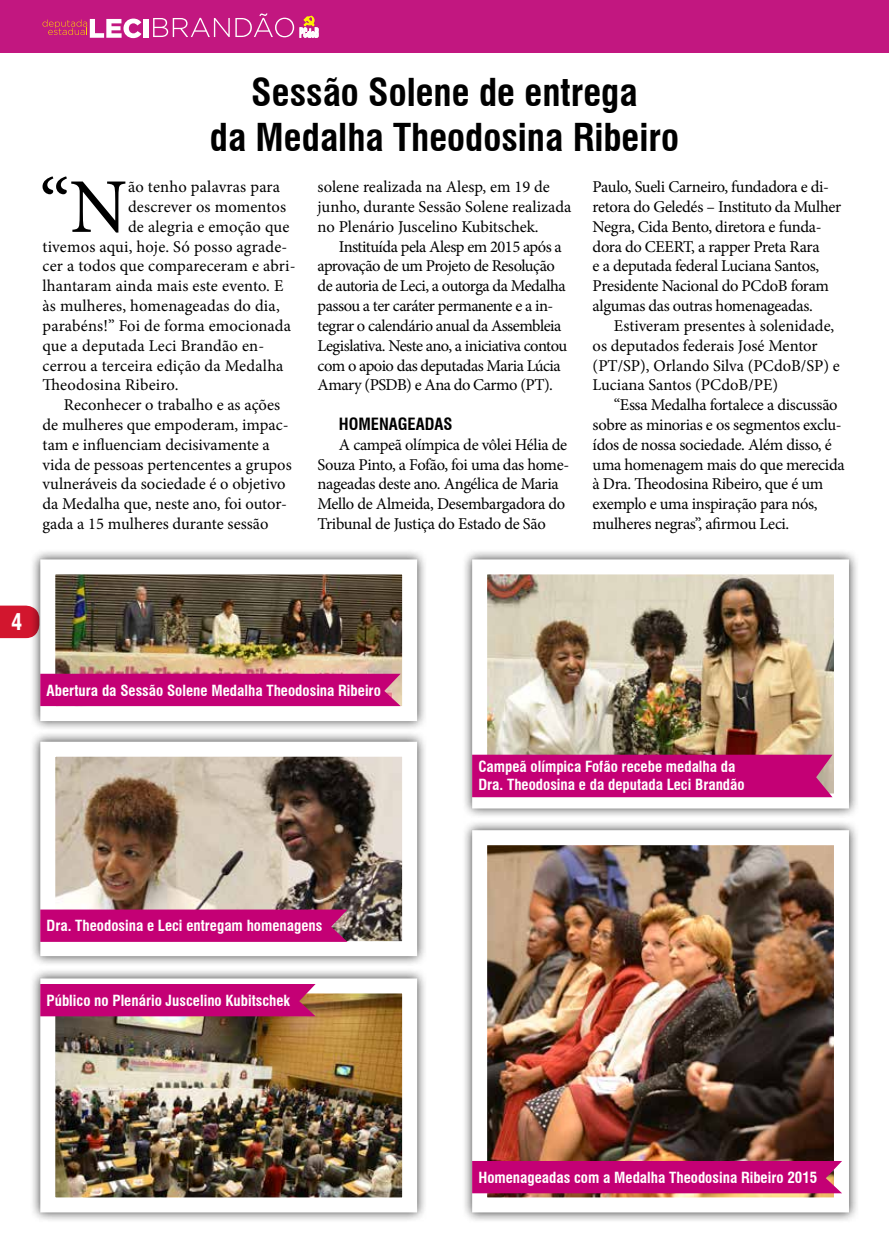
<style>
.page{position:relative;width:889px;height:1255px;background:#fff}
.page>*{position:absolute;margin:0;border:0;box-sizing:border-box;transform-origin:0 0}
.t1{font:77.4px "Minion Pro";color:#000}
.t2{font:700 condensed 37.5px/45px "Swiss 721 BT";color:#000;text-align:center}
.t3{font:700 condensed 22.5px "Swiss 721 BT";color:#fff}
.t4{font:16.5px/19.8px "Minion Pro";letter-spacing:-.015em;color:#000}
.t5{font:16.5px "Minion Pro";letter-spacing:.01em;color:#000}
.t6{font:16.5px "Minion Pro";letter-spacing:.005em;color:#000}
.t7{font:700 condensed 16.5px "Swiss 721 BT";color:#000}
.t8{font:700 condensed 15px/18px "Swiss 721 BT";color:#fff}
</style>
<div class="page">
<svg style="left:0;top:605px;width:30px;height:33px"></svg>
<div style="left:0;top:0;width:888px;height:53px;background:#c21780"></div>
<div style="left:144px;top:19px;width:5px;height:19px;background:#fff"></div>
<svg style="left:43px;top:19px;width:98px;height:19px"></svg>
<svg style="left:153px;top:13px;width:141px;height:24px"></svg>
<svg style="left:300px;top:16px;width:18px;height:21px"></svg>
<hr style="left:888px;top:0;width:1px;height:53px;background:#c21780">
<div style="left:30px;top:549px;width:398px;height:182px;background:#000;opacity:.75"></div>
<img style="left:56px;top:575px;width:345px;height:98px">
<div style="left:30px;top:731px;width:398px;height:235px;background:#000;opacity:.75"></div>
<img style="left:56px;top:757px;width:345px;height:183px">
<div style="left:30px;top:967px;width:398px;height:255px;background:#000;opacity:.75"></div>
<img style="left:56px;top:994px;width:345px;height:202px">
<div style="left:40px;top:978px;width:377px;height:234px;border:15px solid #fff"></div>
<div style="left:461px;top:549px;width:398px;height:270px;background:#000;opacity:.75"></div>
<img style="left:488px;top:575px;width:345px;height:217px">
<div style="left:472px;top:559px;width:377px;height:249px;border:15px solid #fff"></div>
<div style="left:461px;top:819px;width:398px;height:404px;background:#000;opacity:.75"></div>
<img style="left:488px;top:846px;width:345px;height:350px">
<div style="left:472px;top:830px;width:377px;height:382px;border:15px solid #fff"></div>
<div style="left:40px;top:673px;width:361px;height:33px;background:#c40075"></div>
<div style="left:40px;top:909px;width:307px;height:32px;background:#c40075"></div>
<div style="left:472px;top:1160px;width:370px;height:33px;background:#c40075"></div>
<div style="left:40px;top:983px;width:275px;height:33px;background:#c40075"></div>
<div style="left:472px;top:754px;width:360px;height:43px;background:#c40075"></div>
<h2 class="t2" style="left:210px;top:70px;width:471px">Sessão Solene de entrega<br>da Medalha Theodosina Ribeiro</h2>
<h1 class="t1" style="left:39px;top:155px;width:89px">“N</h1>
<p class="t5" style="left:128px;top:176px;width:154px">ão tenho palavras para</p>
<p class="t5" style="left:128px;top:196px;width:160px">descrever os momentos</p>
<p class="t5" style="left:128px;top:215px;width:163px">de alegria e emoção que</p>
<p class="t5" style="left:43px;top:235px;width:246px">tivemos aqui, hoje. Só posso agrade-</p>
<p class="t5" style="left:43px;top:255px;width:255px">cer a todos que compareceram e abri-</p>
<p class="t6" style="left:43px;top:275px;width:242px">lhantaram ainda mais este evento. E</p>
<p class="t5" style="left:43px;top:295px;width:239px">às mulheres, homenageadas do dia,</p>
<p class="t5" style="left:43px;top:314px;width:250px">parabéns!” Foi de forma emocionada</p>
<p class="t5" style="left:43px;top:334px;width:223px">que a deputada Leci Brandão en-</p>
<p class="t5" style="left:43px;top:354px;width:242px">cerrou a terceira edição da Medalha</p>
<p class="t5" style="left:43px;top:374px;width:137px">Theodosina Ribeiro.</p>
<p class="t4" style="left:64px;top:395px;width:218px">Reconhecer o trabalho e as ações</p>
<p class="t4" style="left:43px;top:415px;width:248px">de mulheres que empoderam, impac-</p>
<p class="t4" style="left:43px;top:434px;width:229px">tam e influenciam decisivamente a</p>
<p class="t4" style="left:43px;top:454px;width:251px">vida de pessoas pertencentes a grupos</p>
<p class="t4" style="left:43px;top:474px;width:244px">vulneráveis da sociedade é o objetivo</p>
<p class="t4" style="left:43px;top:494px;width:246px">da Medalha que, neste ano, foi outor-</p>
<p class="t4" style="left:43px;top:514px;width:227px">gada a 15 mulheres durante sessão</p>
<p class="t4" style="left:317px;top:177px;width:255px">solene realizada na Alesp, em 19 de junho, durante Sessão Solene realizada no Plenário Juscelino Kubitschek.</p>
<p class="t4" style="left:317px;top:236px;width:251px;text-indent:21px">Instituída pela Alesp em 2015 após a aprovação de um Projeto de Resolução de autoria de Leci, a outorga da Medalha passou a ter caráter permanente e a in&shy;tegrar o calendário anual da Assembleia Legislativa. Neste ano, a iniciativa contou com o apoio das deputadas Maria Lúcia Amary (PSDB) e Ana do Carmo (PT).</p>
<p class="t7" style="left:339px;top:414px;width:115px">HOMENAGEADAS</p>
<p class="t4" style="left:317px;top:434px;width:253px;text-indent:21px">A campeã olímpica de vôlei Hélia de Souza Pinto, a Fofão, foi uma das home&shy;nageadas deste ano. Angélica de Maria Mello de Almeida, Desembargadora do Tribunal de Justiça do Estado de São</p>
<p class="t4" style="left:592px;top:177px;width:250px">Paulo, Sueli Carneiro, fundadora e di&shy;retora do Geledés – Instituto da Mulher Negra, Cida Bento, diretora e funda&shy;dora do CEERT, a rapper Preta Rara<br>e a deputada federal Luciana Santos, Presidente Nacional do PCdoB foram algumas das outras homenageadas.</p>
<p class="t4" style="left:592px;top:316px;width:249px;text-indent:21px">Estiveram presentes à solenidade, os deputados federais José Mentor (PT/SP), Orlando Silva (PCdoB/SP) e Luciana Santos (PCdoB/PE)</p>
<p class="t4" style="left:592px;top:395px;width:254px;text-indent:21px">“Essa Medalha fortalece a discussão sobre as minorias e os segmentos exclu&shy;ídos de nossa sociedade. Além disso, é uma homenagem mais do que merecida à Dra. Theodosina Ribeiro, que é um exemplo e uma inspiração para nós, mulheres negras”, afirmou Leci.</p>
<h3 class="t3" style="left:11px;top:608px;width:13px">4</h3>
<p class="t8" style="left:47px;top:681px;width:336px">Abertura da Sessão Solene Medalha Theodosina Ribeiro</p>
<p class="t8" style="left:478px;top:757px;width:268px">Campeã olímpica Fofão recebe medalha da<br>Dra. Theodosina e da deputada Leci Brandão</p>
<p class="t8" style="left:47px;top:916px;width:277px">Dra. Theodosina e Leci entregam homenagens</p>
<p class="t8" style="left:47px;top:991px;width:245px">Público no Plenário Juscelino Kubitschek</p>
<p class="t8" style="left:478px;top:1168px;width:340px">Homenageadas com a Medalha Theodosina Ribeiro 2015</p>
</div>
